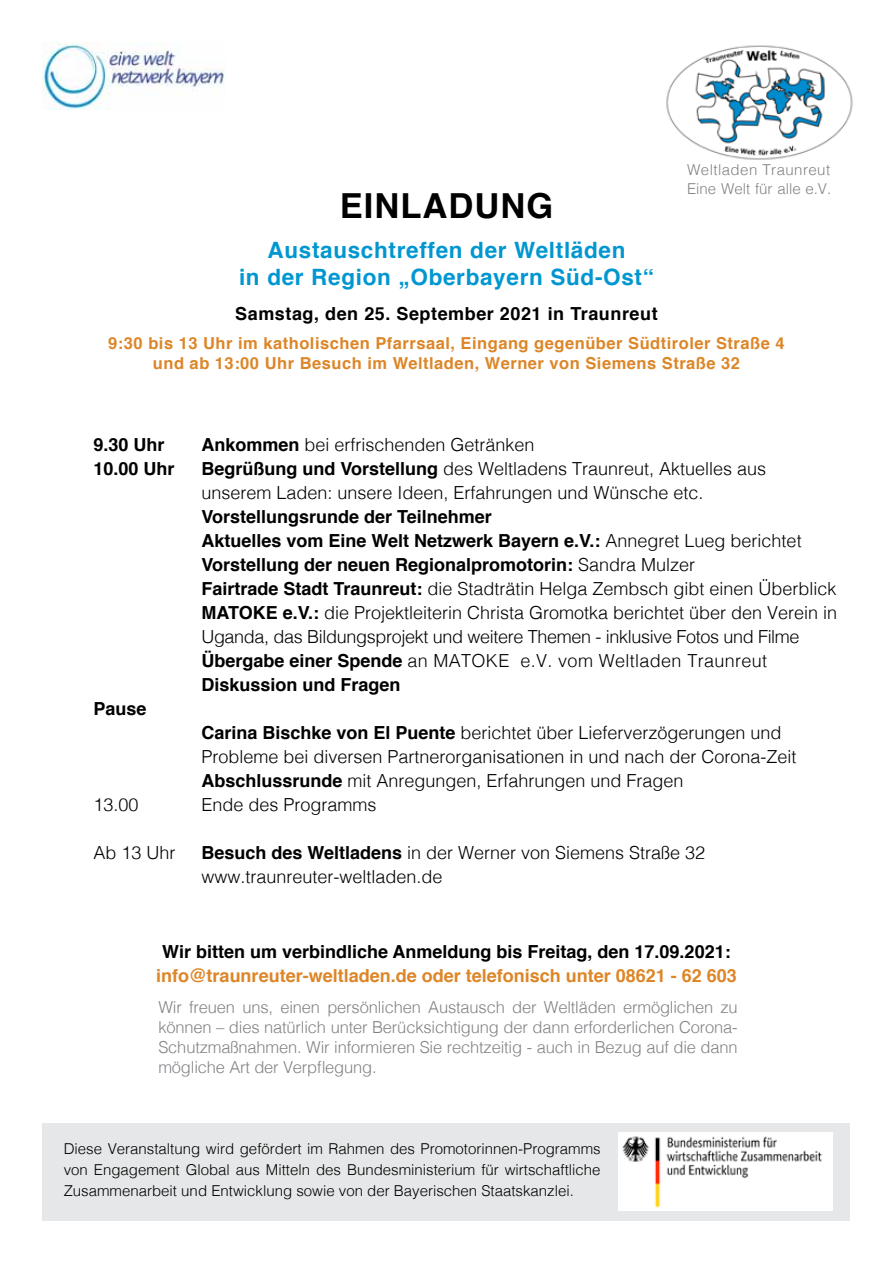
<style>
.page{position:relative;width:893px;height:1263px;background:#fff}
.page>*{position:absolute;margin:0;border:0;box-sizing:border-box;transform-origin:0 0}
.t1{font:700 34.5px "Helvetica";letter-spacing:.03em;color:#000}
.t2{font:700 22.5px/27px "Helvetica";letter-spacing:.03em;color:#0097d1;text-align:center}
.t3{font:300 18px/24px "Helvetica";color:#000}
.t4{font:700 18px "Helvetica";color:#000}
.t5{font:700 18px "Helvetica";color:#dd8628}
.t6{font:700 18px "Helvetica";letter-spacing:.03em;color:#000}
.t7{font:300 16.5px/19.8px "Helvetica";letter-spacing:-.01em;color:#808285;text-align:justify}
.t8{font:700 16.5px/19.8px "Helvetica";letter-spacing:.03em;color:#dd8628;text-align:center}
.t9{font:300 15px/21px "Helvetica";color:#000;text-align:justify}
.t10{font:300 15px "Helvetica";color:#808285}
.t11{font:300 15px "Helvetica";letter-spacing:.03em;color:#808285}
.s1{font-weight:700}
</style>
<div class="page">
<div style="left:43px;top:1123px;width:807px;height:97px;background:#e6e7e8"></div>
<img style="left:619px;top:1132px;width:213px;height:79px">
<img style="left:666px;top:45px;width:187px;height:115px">
<img style="left:43px;top:43px;width:183px;height:66px">
<h1 class="t1" style="left:340px;top:178px;width:215px">Einladung</h1>
<p class="t2" style="left:239px;top:237px;width:416px">Austauschtreffen der Weltläden<br>in der Region „Oberbayern Süd-Ost“</p>
<p class="t6" style="left:235px;top:299px;width:424px">Samstag, den 25. September 2021 in Traunreut</p>
<p class="t11" style="left:687px;top:157px;width:145px">Weltladen Traunreut</p>
<p class="t10" style="left:687px;top:176px;width:146px">Eine Welt für alle e.V.</p>
<p class="t8" style="left:108px;top:333px;width:678px">9:30 bis 13 Uhr im katholischen Pfarrsaal, Eingang gegenüber Südtiroler Straße 4 und ab 13:00 Uhr Besuch im Weltladen, Werner von Siemens Straße 32</p>
<p class="t4" style="left:93px;top:430px;width:73px">9.30 Uhr</p>
<p class="t3" style="left:201px;top:431px;width:335px"><span class="s1">Ankommen</span> bei erfrischenden Getränken</p>
<p class="t4" style="left:93px;top:454px;width:83px">10.00 Uhr</p>
<p class="t3" style="left:201px;top:455px;width:566px"><span class="s1">Begrüßung und Vorstellung</span> des Weltladens Traunreut, Aktuelles aus unserem Laden: unsere Ideen, Erfahrungen und Wünsche etc.</p>
<p class="t3" style="left:201px;top:503px;width:637px"><span class="s1">Vorstellungsrunde der Teilnehmer<br>Aktuelles vom Eine Welt Netzwerk Bayern e.V.:</span> Annegret Lueg berichtet <span class="s1">Vorstellung der neuen Regionalpromotorin:</span> Sandra Mulzer<br><span class="s1">Fairtrade Stadt Traunreut:</span> die Stadträtin Helga Zembsch gibt einen Überblick <span class="s1">MATOKE e.V.:</span> die Projektleiterin Christa Gromotka berichtet über den Verein in Uganda, das Bildungsprojekt und weitere Themen - inklusive Fotos und Filme <span class="s1">Übergabe einer Spende</span> an MATOKE e.V. vom Weltladen Traunreut <span class="s1">Diskussion und Fragen</span></p>
<p class="t4" style="left:93px;top:694px;width:55px">Pause</p>
<p class="t3" style="left:201px;top:719px;width:597px"><span class="s1">Carina Bischke von El Puente</span> berichtet über Lieferverzögerungen und<br>Probleme bei diversen Partnerorganisationen in und nach der Corona-Zeit<br><span class="s1">Abschlussrunde</span> mit Anregungen, Erfahrungen und Fragen</p>
<p class="t3" style="left:93px;top:791px;width:47px">13.00</p>
<p class="t3" style="left:201px;top:791px;width:177px">Ende des Programms</p>
<p class="t3" style="left:93px;top:839px;width:84px">Ab 13 Uhr</p>
<p class="t3" style="left:201px;top:839px;width:505px"><span class="s1">Besuch des Weltladens</span> in der Werner von Siemens Straße 32 www.traunreuter-weltladen.de</p>
<p class="t4" style="left:162px;top:937px;width:570px">Wir bitten um verbindliche Anmeldung bis Freitag, den 17.09.2021:</p>
<p class="t5" style="left:156px;top:961px;width:582px">info@traunreuter-weltladen.de oder telefonisch unter 08621 - 62 603</p>
<p class="t7" style="left:158px;top:996px;width:581px">Wir freuen uns, einen persönlichen Austausch der Weltläden ermöglichen zu können – dies natürlich unter Berücksichtigung der dann erforderlichen Corona-Schutzmaßnahmen. Wir informieren Sie rechtzeitig - auch in Bezug auf die dann mögliche Art der Verpflegung.</p>
<p class="t9" style="left:64px;top:1137px;width:538px">Diese Veranstaltung wird gefördert im Rahmen des Promotorinnen-Programms von Engagement Global aus Mitteln des Bundesministerium für wirtschaftliche Zusammenarbeit und Entwicklung sowie von der Bayerischen Staatskanzlei.</p>
</div>
